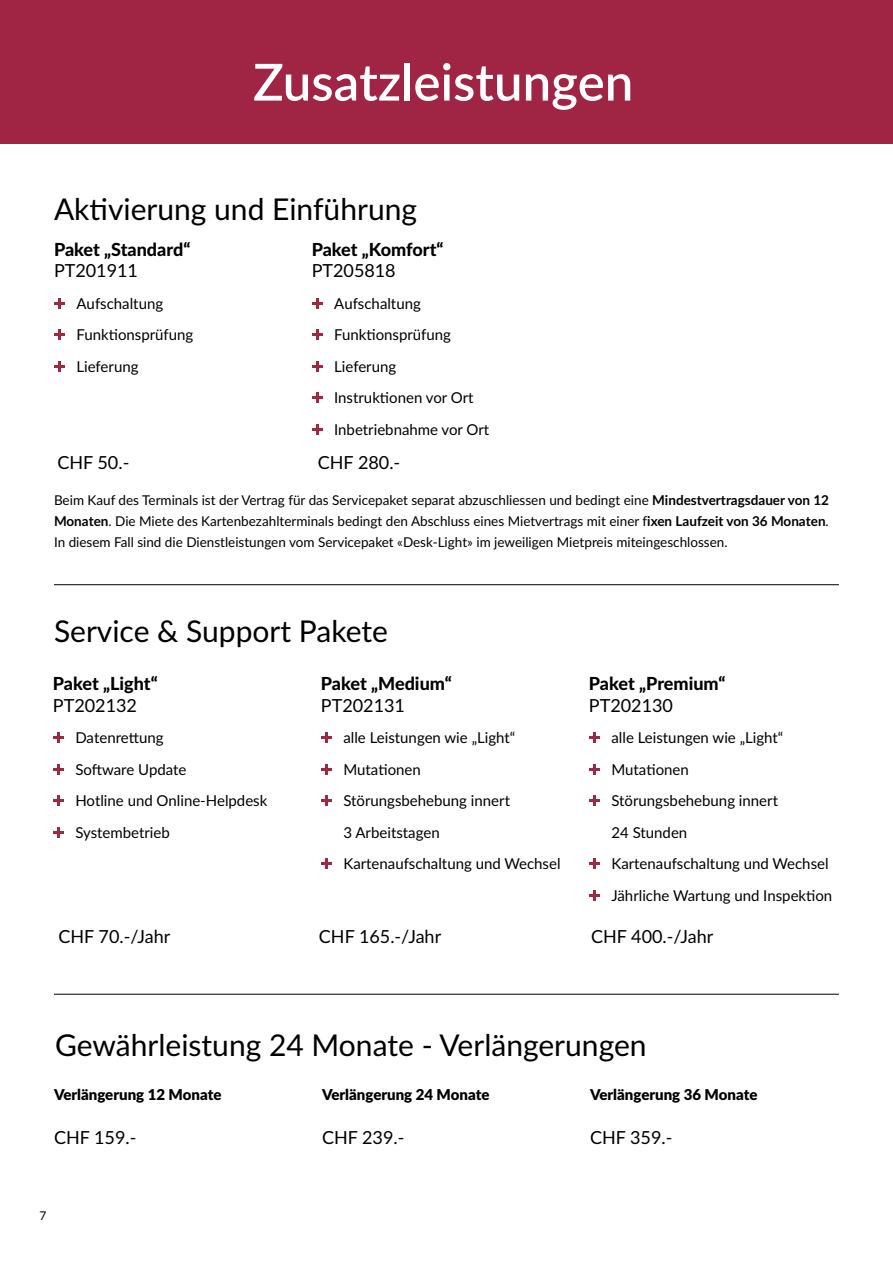
<style>
.page{position:relative;width:893px;height:1263px;background:#fff}
.page>*{position:absolute;margin:0;border:0;box-sizing:border-box;transform-origin:0 0}
.t1{font:600 51px "Lato";color:#fff}
.t2{font:30px "Lato";color:#000}
.t3{font:18px "Lato";color:#000}
.t4{font:800 18px "Lato";letter-spacing:-.005em;color:#000}
.t5{font:15px/31.5px "Lato";color:#000}
.t6{font:900 15px "Lato";color:#000}
.t7{font:13.5px/21px "Lato";color:#000;text-align:justify}
.t8{font:12px "Lato";color:#000}
.s1{font-weight:700}
</style>
<div class="page">
<div style="left:0;top:0;width:893px;height:144px;background:#a02444"></div>
<svg style="left:53px;top:732px;width:11px;height:11px"></svg>
<svg style="left:53px;top:764px;width:11px;height:11px"></svg>
<svg style="left:53px;top:795px;width:11px;height:11px"></svg>
<svg style="left:53px;top:827px;width:11px;height:11px"></svg>
<svg style="left:321px;top:732px;width:11px;height:11px"></svg>
<svg style="left:321px;top:764px;width:11px;height:11px"></svg>
<svg style="left:321px;top:795px;width:11px;height:11px"></svg>
<svg style="left:321px;top:858px;width:11px;height:11px"></svg>
<svg style="left:589px;top:732px;width:11px;height:11px"></svg>
<svg style="left:589px;top:764px;width:11px;height:11px"></svg>
<svg style="left:589px;top:795px;width:11px;height:11px"></svg>
<svg style="left:589px;top:858px;width:11px;height:11px"></svg>
<svg style="left:589px;top:890px;width:11px;height:11px"></svg>
<svg style="left:54px;top:298px;width:11px;height:11px"></svg>
<svg style="left:54px;top:329px;width:11px;height:11px"></svg>
<svg style="left:54px;top:361px;width:11px;height:11px"></svg>
<svg style="left:312px;top:298px;width:11px;height:11px"></svg>
<svg style="left:312px;top:329px;width:11px;height:11px"></svg>
<svg style="left:312px;top:361px;width:11px;height:11px"></svg>
<svg style="left:312px;top:392px;width:11px;height:11px"></svg>
<svg style="left:312px;top:424px;width:11px;height:11px"></svg>
<hr style="left:54px;top:584px;width:785px;height:1px;background:#000">
<hr style="left:54px;top:994px;width:785px;height:1px;background:#000">
<h1 class="t1" style="left:253px;top:45px;width:382px">Zusatzleistungen</h1>
<h2 class="t2" style="left:54px;top:187px;width:365px">Aktivierung und Einführung</h2>
<p class="t4" style="left:54px;top:236px;width:138px">Paket „Standard“</p>
<p class="t3" style="left:54px;top:258px;width:86px">PT201911</p>
<p class="t5" style="left:76px;top:287px;width:118px">Aufschaltung<br>Funktionsprüfung<br>Lieferung</p>
<p class="t4" style="left:312px;top:236px;width:133px">Paket „Komfort“</p>
<p class="t3" style="left:312px;top:258px;width:86px">PT205818</p>
<p class="t5" style="left:334px;top:287px;width:157px">Aufschaltung<br>Funktionsprüfung<br>Lieferung<br>Instruktionen vor Ort<br>Inbetriebnahme vor Ort</p>
<p class="t3" style="left:57px;top:449px;width:73px">CHF 50.-</p>
<p class="t3" style="left:318px;top:449px;width:84px">CHF 280.-</p>
<p class="t7" style="left:54px;top:489px;width:777px">Beim Kauf des Terminals ist der Vertrag für das Servicepaket separat abzuschliessen und bedingt eine <span class="s1">Mindestvertragsdauer von 12<br>Monaten</span>. Die Miete des Kartenbezahlterminals bedingt den Abschluss eines Mietvertrags mit einer f<span class="s1">ixen Laufzeit von 36 Monaten</span>.<br>In diesem Fall sind die Dienstleistungen vom Servicepaket «Desk-Light» im jeweiligen Mietpreis miteingeschlossen.</p>
<h2 class="t2" style="left:54px;top:610px;width:336px">Service &amp; Support Pakete</h2>
<p class="t4" style="left:53px;top:670px;width:106px">Paket „Light“</p>
<p class="t3" style="left:53px;top:692px;width:86px">PT202132</p>
<p class="t5" style="left:75px;top:721px;width:193px">Datenrettung<br>Software Update<br>Hotline und Online-Helpdesk<br>Systembetrieb</p>
<p class="t4" style="left:321px;top:670px;width:132px">Paket „Medium“</p>
<p class="t3" style="left:321px;top:692px;width:86px">PT202131</p>
<p class="t5" style="left:343px;top:721px;width:219px">alle Leistungen wie „Light“<br>Mutationen<br>Störungsbehebung innert<br>3 Arbeitstagen<br>Kartenaufschaltung und Wechsel</p>
<p class="t4" style="left:589px;top:670px;width:138px">Paket „Premium“</p>
<p class="t3" style="left:589px;top:692px;width:86px">PT202130</p>
<p class="t5" style="left:611px;top:721px;width:222px">alle Leistungen wie „Light“<br>Mutationen<br>Störungsbehebung innert<br>24 Stunden<br>Kartenaufschaltung und Wechsel<br>Jährliche Wartung und Inspektion</p>
<p class="t3" style="left:58px;top:923px;width:113px">CHF 70.-/Jahr</p>
<p class="t3" style="left:319px;top:923px;width:124px">CHF 165.-/Jahr</p>
<p class="t3" style="left:591px;top:923px;width:124px">CHF 400.-/Jahr</p>
<h2 class="t2" style="left:55px;top:1024px;width:593px">Gewährleistung 24 Monate - Verlängerungen</h2>
<p class="t6" style="left:54px;top:1083px;width:169px">Verlängerung 12 Monate</p>
<p class="t3" style="left:54px;top:1124px;width:84px">CHF 159.-</p>
<p class="t8" style="left:39px;top:1206px;width:8px">7</p>
<p class="t6" style="left:322px;top:1083px;width:169px">Verlängerung 24 Monate</p>
<p class="t3" style="left:322px;top:1124px;width:84px">CHF 239.-</p>
<p class="t6" style="left:590px;top:1083px;width:169px">Verlängerung 36 Monate</p>
<p class="t3" style="left:590px;top:1124px;width:84px">CHF 359.-</p>
</div>
